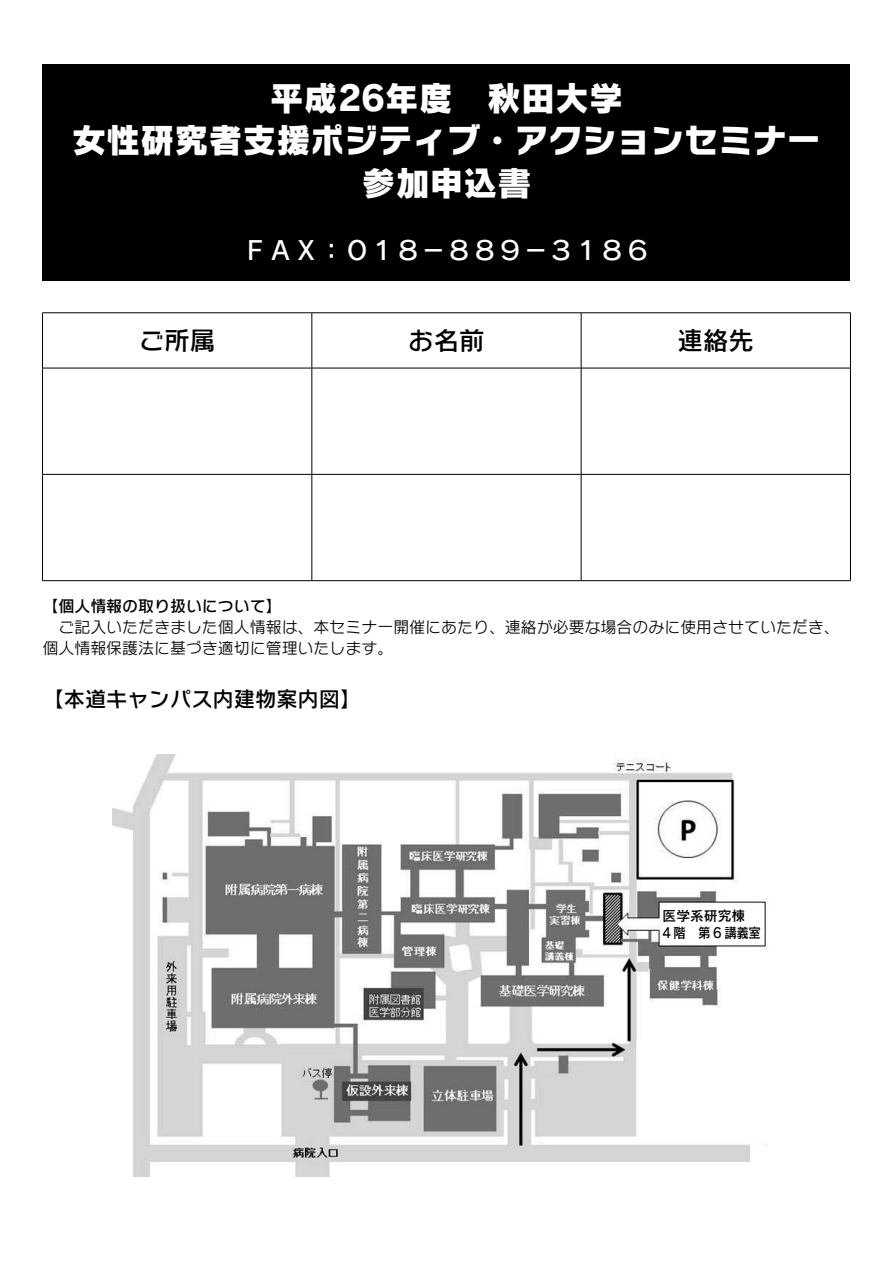
<style>
.page{position:relative;width:893px;height:1263px;background:#fff}
.page>*{position:absolute;margin:0;border:0;box-sizing:border-box;transform-origin:0 0}
.t1{font:34.05px/42.5px "Rodin NTLG Pro EB";color:#fff;text-align:center}
.t2{font:25.5px "Rodin NTLG Pro DB";color:#fff}
.t3{font:25.5px "Rodin NTLG Pro DB";color:#000}
.t4{font:21.3px "Rodin NTLG Pro DB";color:#000}
.t5{font:15.9px/21.3px "Rodin NTLG Pro M";color:#000}
.t6{font:15.9px "Rodin NTLG Pro DB";color:#000}
.t7{font:13.8px/17px "Rodin CID DB";color:#000}
</style>
<div class="page">
<div style="left:43px;top:64px;width:807px;height:217px;background:#000"></div>
<hr style="left:42px;top:312px;width:270px;height:1px;background:#000">
<hr style="left:42px;top:313px;width:1px;height:55px;background:#000">
<hr style="left:312px;top:312px;width:269px;height:1px;background:#000">
<hr style="left:312px;top:313px;width:1px;height:55px;background:#000">
<hr style="left:581px;top:312px;width:270px;height:1px;background:#000">
<hr style="left:581px;top:313px;width:1px;height:55px;background:#000">
<hr style="left:850px;top:313px;width:1px;height:55px;background:#000">
<hr style="left:42px;top:368px;width:270px;height:1px;background:#000">
<hr style="left:42px;top:368px;width:1px;height:106px;background:#000">
<hr style="left:312px;top:368px;width:269px;height:1px;background:#000">
<hr style="left:312px;top:368px;width:1px;height:106px;background:#000">
<hr style="left:581px;top:368px;width:270px;height:1px;background:#000">
<hr style="left:581px;top:368px;width:1px;height:106px;background:#000">
<hr style="left:850px;top:368px;width:1px;height:106px;background:#000">
<hr style="left:42px;top:475px;width:1px;height:105px;background:#000">
<hr style="left:312px;top:474px;width:269px;height:1px;background:#000">
<hr style="left:312px;top:475px;width:1px;height:105px;background:#000">
<hr style="left:581px;top:474px;width:270px;height:1px;background:#000">
<hr style="left:581px;top:475px;width:1px;height:105px;background:#000">
<hr style="left:850px;top:475px;width:1px;height:105px;background:#000">
<hr style="left:312px;top:580px;width:269px;height:1px;background:#000">
<hr style="left:581px;top:580px;width:270px;height:1px;background:#000">
<hr style="left:42px;top:474px;width:270px;height:1px;background:#000">
<hr style="left:42px;top:580px;width:270px;height:1px;background:#000">
<img style="left:112px;top:754px;width:656px;height:422px">
<div style="left:662px;top:908px;width:101px;height:34px;background:#fff"></div>
<h1 class="t1" style="left:72px;top:75px;width:750px">平成26年度　秋田大学<br>女性研究者支援ポジティブ・アクションセミナー参加申込書</h1>
<h2 class="t3" style="left:139px;top:324px;width:78px">ご所属</h2>
<h2 class="t2" style="left:242px;top:234px;width:410px">ＦＡＸ：０１８－８８９－３１８６</h2>
<h2 class="t3" style="left:408px;top:324px;width:78px">お名前</h2>
<h2 class="t3" style="left:677px;top:324px;width:78px">連絡先</h2>
<p class="t6" style="left:43px;top:595px;width:241px">【個人情報の取り扱いについて【</p>
<p class="t5" style="left:43px;top:616px;width:799px">　ご記入いただきました個人情報は、本セミナー開催にあたり、連絡が必要な場合のみに使用させていただき、個人情報保護法に基づき適切に管理いたします。</p>
<h3 class="t4" style="left:43px;top:685px;width:320px">【本道キャンパス内建物案内図【</h3>
<p class="t7" style="left:662px;top:906px;width:100px">医学系研究棟<br>4 階　第 6 講義室</p>
</div>
